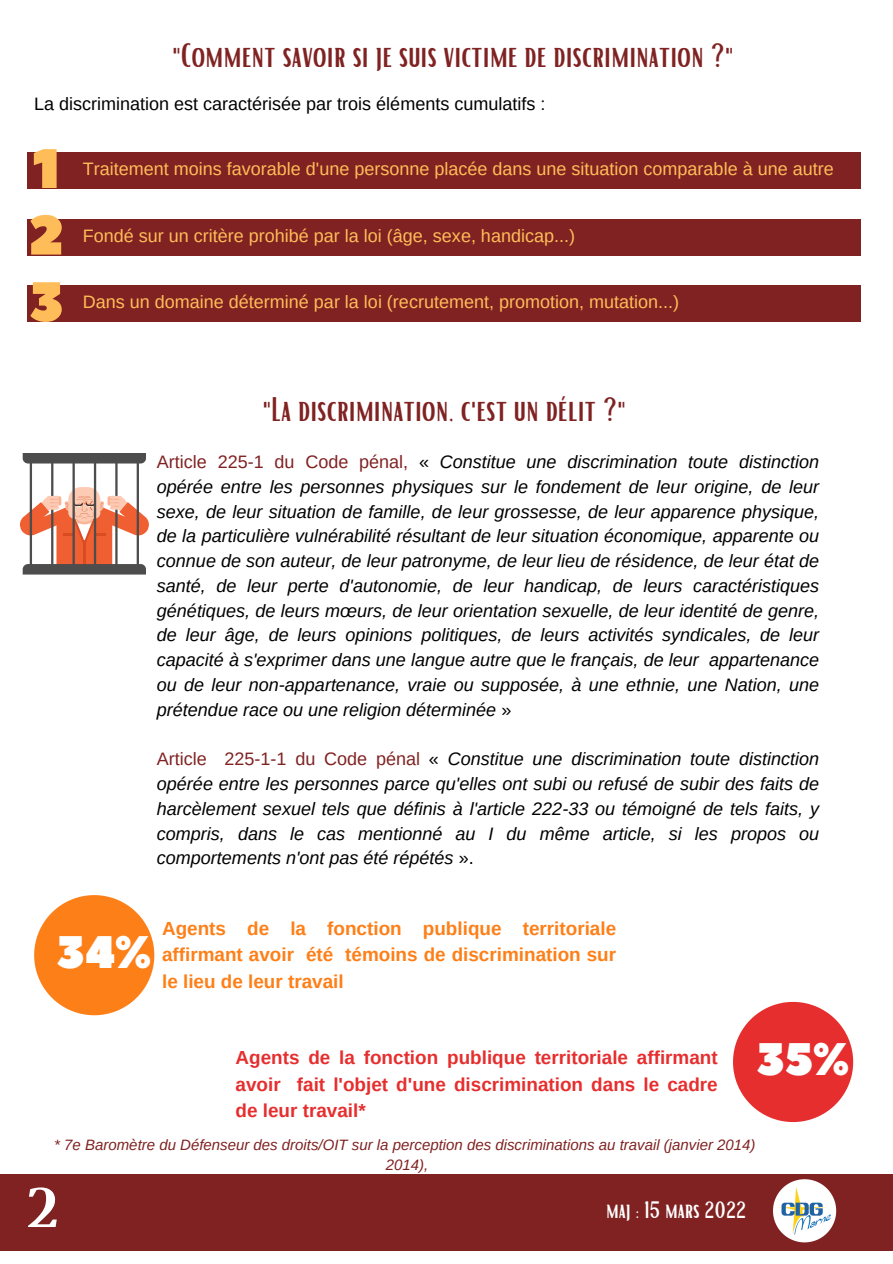
<style>
.page{position:relative;width:893px;height:1264px;background:#fff}
.page>*{position:absolute;margin:0;border:0;box-sizing:border-box;transform-origin:0 0}
.t1{font:700 61.65px "Luthier";color:#fff}
.t2{font:55.5px "Peace Sans";color:#ffbd59}
.t3{font:45.6px "Peace Sans";color:#fff}
.t4{font:33px "Bright";color:#802222}
.t5{font:22.95px "Bright";color:#fff}
.t6{font:700 18.9px/26.2px "Arimo";color:#e62e2e}
.t7{font:700 18.9px/26.2px "Arimo";color:#fd7f18;text-align:justify}
.t8{font:italic 18px/24.8px "Arimo";color:#000;text-align:justify}
.t9{font:18px "Arimo";color:#ffbd59}
.t10{font:18px "Arimo";color:#000}
.t11{font:italic 15px "Arimo";color:#802222}
.s1{font-style:normal;color:#802222}
.s2{font-style:normal}
</style>
<div class="page">
<div style="left:0;top:1174px;width:892px;height:76px;background:#802222"></div>
<svg style="left:773px;top:1179px;width:77px;height:72px"></svg>
<img style="left:778px;top:1187px;width:52px;height:47px">
<div style="left:27px;top:152px;width:833px;height:37px;background:#802222"></div>
<div style="left:27px;top:219px;width:833px;height:36px;background:#802222"></div>
<div style="left:27px;top:285px;width:833px;height:37px;background:#802222"></div>
<svg style="left:20px;top:453px;width:129px;height:121px"></svg>
<hr style="left:83px;top:543px;width:2px;height:21px;background:#d94b20">
<svg style="left:34px;top:895px;width:120px;height:120px"></svg>
<svg style="left:733px;top:1001px;width:120px;height:120px"></svg>
<h5 class="t4" style="left:172px;top:34px;width:563px">"Comment savoir si je suis victime de discrimination ?"</h5>
<p class="t10" style="left:34px;top:93px;width:512px">La discrimination est caractérisée par trois éléments cumulatifs :</p>
<h2 class="t2" style="left:33px;top:132px;width:29px">1</h2>
<h5 class="t2" style="left:28px;top:198px;width:38px">2</h5>
<p class="t2" style="left:29px;top:265px;width:37px">3</p>
<p class="t9" style="left:83px;top:159px;width:752px">Traitement moins favorable d'une personne placée dans une situation comparable à une autre</p>
<h5 class="t9" style="left:83px;top:225px;width:493px">Fondé sur un critère prohibé par la loi (âge, sexe, handicap...)</h5>
<h4 class="t9" style="left:83px;top:292px;width:597px">Dans un domaine déterminé par la loi (recrutement, promotion, mutation...)</h4>
<h4 class="t4" style="left:262px;top:388px;width:365px">"La discrimination, c'est un délit ?"</h4>
<h1 class="t8" style="left:157px;top:449px;width:663px"><span class="s1">Article 225-1 du Code pénal,</span> <span class="s2">«</span> Constitue une discrimination toute distinction opérée entre les personnes physiques sur le fondement de leur origine, de leur sexe, de leur situation de famille, de leur grossesse, de leur apparence physique, de la particulière vulnérabilité résultant de leur situation économique, apparente ou connue de son auteur, de leur patronyme, de leur lieu de résidence, de leur état de santé, de leur perte d'autonomie, de leur handicap, de leurs caractéristiques génétiques, de leurs mœurs, de leur orientation sexuelle, de leur identité de genre, de leur âge, de leurs opinions politiques, de leurs activités syndicales, de leur capacité à s'exprimer dans une langue autre que le français, de leur appartenance ou de leur non-appartenance, vraie ou supposée, à une ethnie, une Nation, une prétendue race ou une religion déterminée <span class="s2">»</span></h1>
<p class="t8" style="left:157px;top:746px;width:663px"><span class="s1">Article 225-1-1 du Code pénal</span> <span class="s2">«</span> Constitue une discrimination toute distinction opérée entre les personnes parce qu'elles ont subi ou refusé de subir des faits de harcèlement sexuel tels que définis à l'article 222-33 ou témoigné de tels faits, y compris, dans le cas mentionné au I du même article, si les propos ou comportements n'ont pas été répétés <span class="s2">».</span></p>
<p class="t3" style="left:56px;top:921px;width:96px">34%</p>
<p class="t7" style="left:162px;top:915px;width:455px">Agents de la fonction publique territoriale affirmant avoir été témoins de discrimination sur le lieu de leur travail</p>
<p class="t6" style="left:308px;top:1044px;width:24px">de</p>
<p class="t6" style="left:339px;top:1044px;width:17px">la</p>
<p class="t6" style="left:364px;top:1044px;width:76px">fonction</p>
<p class="t6" style="left:447px;top:1044px;width:80px">publique</p>
<p class="t6" style="left:534px;top:1044px;width:95px">territoriale</p>
<p class="t6" style="left:637px;top:1044px;width:82px">affirmant</p>
<p class="t3" style="left:756px;top:1028px;width:94px">35%</p>
<p class="t6" style="left:235px;top:1097px;width:132px">de leur travail*</p>
<h3 class="t11" style="left:54px;top:1136px;width:702px">* 7e Baromètre du Défenseur des droits/OIT sur la perception des discriminations au travail (janvier 2014)</h3>
<h3 class="t11" style="left:386px;top:1156px;width:44px">2014),</h3>
<p class="t6" style="left:235px;top:1044px;width:66px">Agents avoir</p>
<p class="t6" style="left:297px;top:1070px;width:422px">fait l'objet d'une discrimination dans le cadre</p>
<p class="t1" style="left:23px;top:1184px;width:34px">2</p>
<p class="t1" style="left:23px;top:1197px;width:34px">2</p>
<h5 class="t5" style="left:606px;top:1195px;width:142px">maj : 15 mars 2022</h5>
<h5 class="t5" style="left:592px;top:1204px;width:169px">maj : 05 OCTOBRE 2021</h5>
</div>
